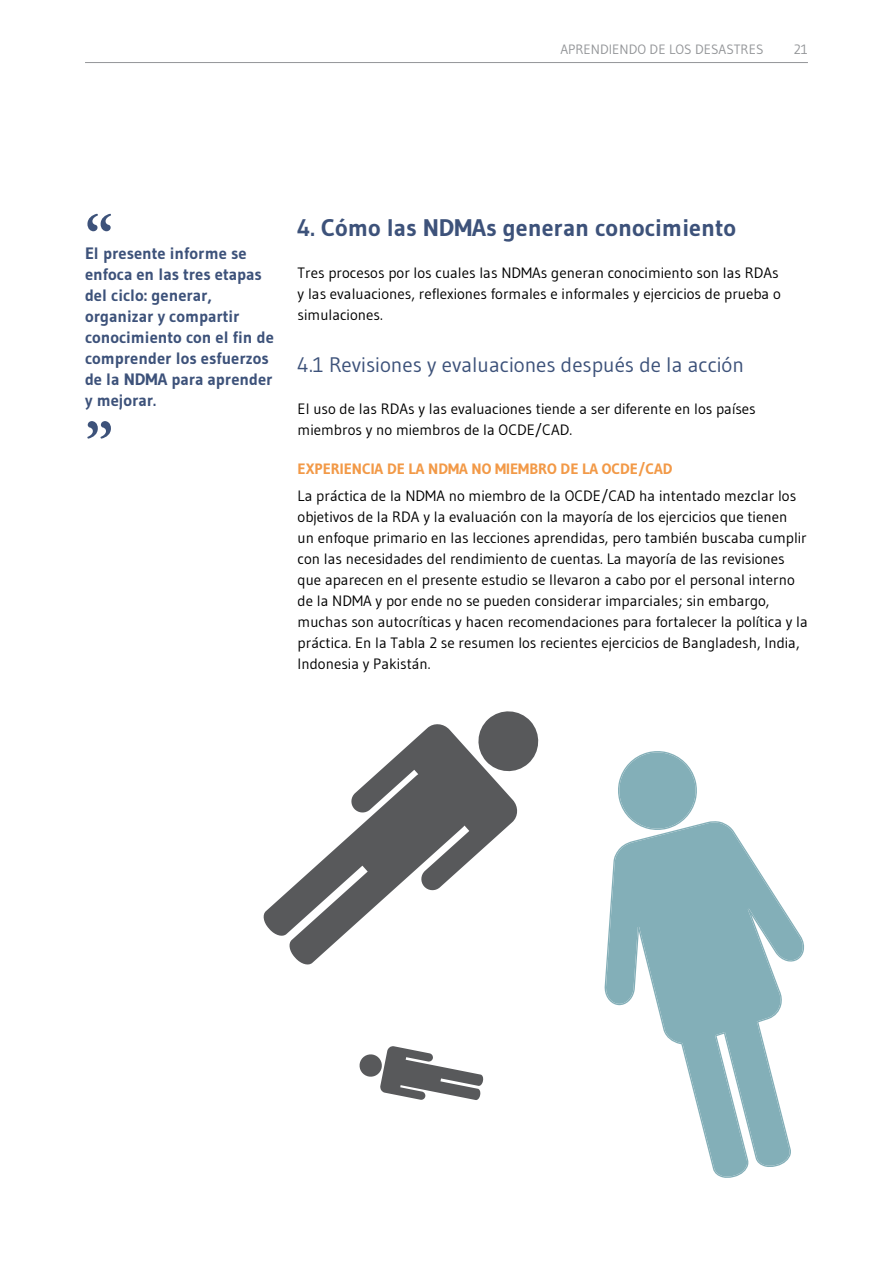
<style>
.page{position:relative;width:893px;height:1263px;background:#fff}
.page>*{position:absolute;margin:0;border:0;box-sizing:border-box;transform-origin:0 0}
.t1{font:700 60px "Adobe Garamond Pro";color:#3d527a}
.t2{font:700 24px "Gudea";color:#3d527a}
.t3{font:21px "Gudea";color:#3d527a}
.t4{font:700 16.5px/21px "Gudea";color:#3d527a}
.t5{font:15px/21px "Gudea";color:#000}
.t6{font:700 15px "Gudea";color:#f29947}
.t7{font:13.5px "Gudea";color:#939598}
</style>
<div class="page">
<hr style="left:85px;top:62px;width:723px;height:1px;background:#939598">
<svg style="left:263px;top:711px;width:276px;height:254px"></svg>
<svg style="left:605px;top:751px;width:199px;height:427px;fill:#83afb8"></svg>
<svg style="left:359px;top:1046px;width:125px;height:54px"></svg>
<p class="t7" style="left:560px;top:40px;width:117px">APRENDIENDO de los</p>
<p class="t7" style="left:695px;top:40px;width:9px">desastres</p>
<p class="t7" style="left:794px;top:40px;width:16px">21</p>
<h1 class="t1" style="left:85px;top:202px;width:30px">“</h1>
<p class="t4" style="left:85px;top:242px;width:190px">El presente informe se enfoca en las tres etapas del ciclo: generar, organizar y compartir conocimiento con el fin de comprender los esfuerzos de la NDM</p>
<p class="t4" style="left:158px;top:368px;width:117px">A para aprender</p>
<p class="t4" style="left:85px;top:389px;width:73px">y mejorar.</p>
<h1 class="t1" style="left:85px;top:409px;width:30px">”</h1>
<h2 class="t2" style="left:298px;top:213px;width:142px">4. Cómo las NDM</h2>
<h2 class="t2" style="left:472px;top:213px;width:265px">As generan conocimiento</h2>
<p class="t5" style="left:298px;top:262px;width:485px">Tres procesos por los cuales las NDMAs generan conocimiento son las RDAs y las evaluaciones, reflexiones formales e informales y ejercicios de prueba o simulaciones.</p>
<h3 class="t3" style="left:298px;top:352px;width:448px">4.1 Revisiones y evaluaciones después de la acción</h3>
<p class="t5" style="left:298px;top:398px;width:460px">El uso de las RDAs y las evaluaciones tiende a ser diferente en los países miembros y no miembros de la OCDE/CAD.</p>
<p class="t6" style="left:298px;top:460px;width:142px">Experiencia de la NDM</p>
<p class="t6" style="left:459px;top:460px;width:213px">A no miembro de la OCDE/CAD</p>
<p class="t5" style="left:298px;top:485px;width:512px">La práctica de la NDMA no miembro de la OCDE/CAD ha intentado mezclar los objetivos de la RDA y la evaluación con la mayoría de los ejercicios que tienen<br>un enfoque primario en las lecciones aprendidas, pero también buscaba cumplir con las necesidades del rendimiento de cuentas. La mayoría de las revisiones que aparecen en el presente estudio se llevaron a cabo por el personal interno de la NDMA y por ende no se pueden considerar imparciales; sin embargo, muchas son autocríticas y hacen recomendaciones para fortalecer la política y la práctica. En la Tabla 2 se resumen los recientes ejercicios de Bangladesh, India, Indonesia y Pakistán.</p>
</div>
